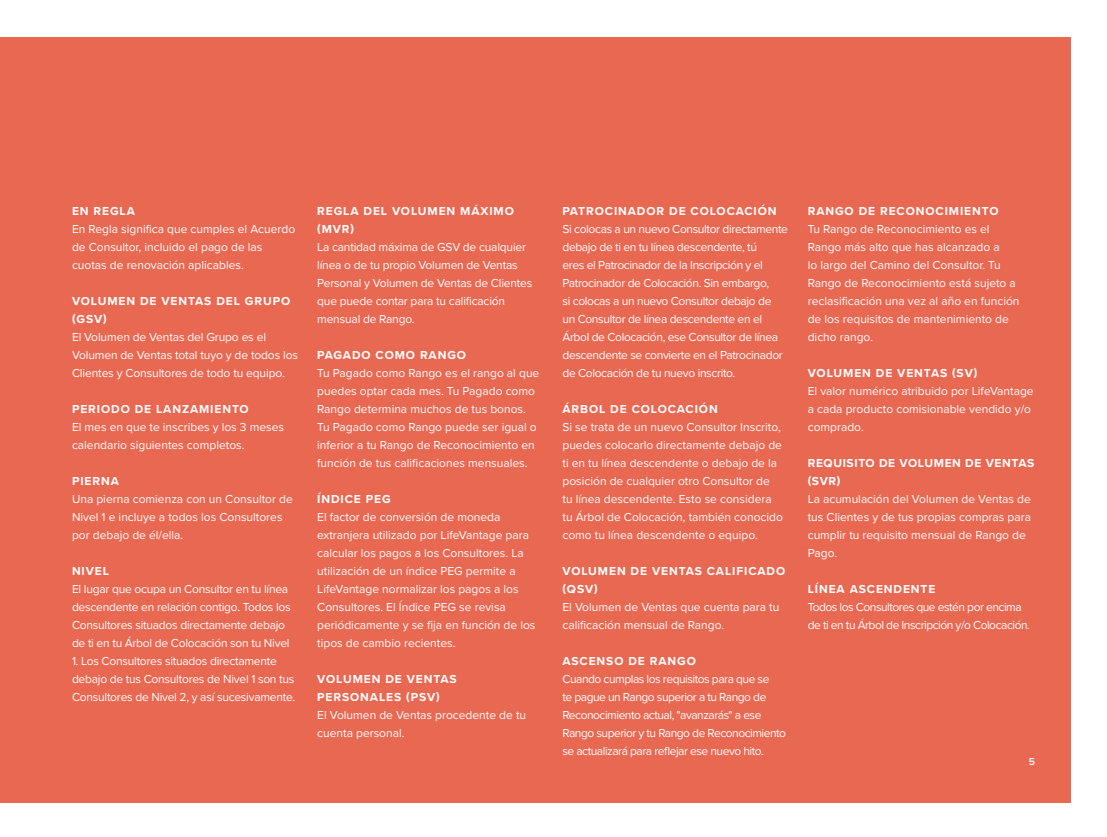
<style>
.page{position:relative;width:1107px;height:837px;background:#fff}
.page>*{position:absolute;margin:0;border:0;box-sizing:border-box;transform-origin:0 0}
.t1{font:12px/18px "Proxima Nova";color:#fff}
.t2{font:12px/18px "Proxima Nova";letter-spacing:-.03em;color:#fff}
.t3{font:700 12px/18px "Proxima Nova";letter-spacing:.075em;color:#fff}
.t4{font:12px/18px "Proxima Nova";letter-spacing:-.02em;color:#fff}
.t5{font:12px/18px "Proxima Nova";letter-spacing:-.04em;color:#fff}
.t6{font:700 12px/18px "Proxima Nova";letter-spacing:.05em;color:#fff}
.t7{font:600 10.5px "Proxima Nova";color:#fff}
</style>
<div class="page">
<div style="left:0;top:37px;width:1071px;height:765px;background:#e96852"></div>
<p class="t3" style="left:72px;top:202px;width:64px">EN REGLA</p>
<p class="t1" style="left:72px;top:220px;width:225px">En Regla significa que cumples el Acuerdo de Consultor, incluido el pago de las cuotas de renovación aplicables.</p>
<p class="t3" style="left:72px;top:292px;width:220px">VOLUMEN DE VENTAS DEL GRUPO (GSV)</p>
<p class="t1" style="left:72px;top:328px;width:228px">El Volumen de Ventas del Grupo es el<br>Volumen de Ventas total tuyo y de todos los<br>Clientes y Consultores de todo tu equipo.</p>
<p class="t3" style="left:72px;top:400px;width:178px">PERIODO DE LANZAMIENTO</p>
<p class="t1" style="left:72px;top:418px;width:214px">El mes en que te inscribes y los 3 meses calendario siguientes completos.</p>
<p class="t3" style="left:72px;top:472px;width:48px">PIERNA</p>
<p class="t1" style="left:72px;top:490px;width:222px">Una pierna comienza con un Consultor de<br>Nivel 1 e incluye a todos los Consultores por debajo de él/ella.</p>
<p class="t3" style="left:72px;top:562px;width:39px">NIVEL</p>
<p class="t4" style="left:72px;top:580px;width:220px">El lugar que ocupa un Consultor en tu línea descendente en relación contigo. Todos los Consultores situados directamente debajo de ti en tu Árbol de Colocación son tu Nivel</p>
<p class="t4" style="left:72px;top:652px;width:225px">1. Los Consultores situados directamente debajo de tus Consultores de Nivel 1 son tus<br>Consultores de Nivel 2, y así sucesivamente.</p>
<p class="t3" style="left:317px;top:202px;width:198px">REGLA DEL VOLUMEN MÁXIMO (MVR)</p>
<p class="t1" style="left:317px;top:238px;width:217px">La cantidad máxima de GSV de cualquier línea o de tu propio Volumen de Ventas Personal y Volumen de Ventas de Clientes que puede contar para tu calificación mensual de Rango.</p>
<p class="t3" style="left:317px;top:346px;width:150px">PAGADO COMO RANGO</p>
<p class="t1" style="left:317px;top:364px;width:224px">Tu Pagado como Rango es el rango al que puedes optar cada mes. Tu Pagado como Rango determina muchos de tus bonos.<br>Tu Pagado como Rango puede ser igual o inferior a tu Rango de Reconocimiento en función de tus calificaciones mensuales.</p>
<p class="t3" style="left:317px;top:490px;width:75px">ÍNDICE PEG</p>
<p class="t1" style="left:317px;top:508px;width:220px">El factor de conversión de moneda extranjera utilizado por LifeVantage para calcular los pagos a los Consultores. La utilización de un índice PEG permite a LifeVantage normalizar los pagos a los Consultores. El Índice PEG se revisa periódicamente y se fija en función de los tipos de cambio recientes.</p>
<p class="t3" style="left:317px;top:670px;width:141px">VOLUMEN DE VENTAS<br>PERSONALES (PSV)</p>
<p class="t1" style="left:317px;top:706px;width:210px">El Volumen de Ventas procedente de tu cuenta personal.</p>
<p class="t3" style="left:562px;top:202px;width:216px">PATROCINADOR DE COLOCACIÓN</p>
<p class="t2" style="left:562px;top:220px;width:227px">Si colocas a un nuevo Consultor directamente debajo de ti en tu línea descendente, tú<br>eres el Patrocinador de la Inscripción y el Patrocinador de Colocación. Sin embargo,<br>si colocas a un nuevo Consultor debajo de<br>un Consultor de línea descendente en el Árbol de Colocación, ese Consultor de línea descendente se convierte en el Patrocinador de Colocación de tu nuevo inscrito.</p>
<p class="t3" style="left:562px;top:400px;width:157px">ÁRBOL DE COLOCACIÓN</p>
<p class="t1" style="left:562px;top:418px;width:222px">Si se trata de un nuevo Consultor Inscrito, puedes colocarlo directamente debajo de ti en tu línea descendente o debajo de la posición de cualquier otro Consultor de tu línea descendente. Esto se considera tu Árbol de Colocación, también conocido como tu línea descendente o equipo.</p>
<p class="t3" style="left:562px;top:562px;width:224px">VOLUMEN DE VENTAS CALIFICADO (QSV)</p>
<p class="t1" style="left:562px;top:598px;width:218px">El Volumen de Ventas que cuenta para tu calificación mensual de Rango.</p>
<p class="t3" style="left:562px;top:652px;width:135px">ASCENSO DE RANGO</p>
<p class="t5" style="left:562px;top:670px;width:225px">Cuando cumplas los requisitos para que se<br>te pague un Rango superior a tu Rango de Reconocimiento actual, "avanzarás" a ese Rango superior y tu Rango de Reconocimiento se actualizará para reflejar ese nuevo hito.</p>
<p class="t3" style="left:808px;top:202px;width:192px">RANGO DE RECONOCIMIENTO</p>
<p class="t1" style="left:808px;top:220px;width:213px">Tu Rango de Reconocimiento es el Rango más alto que has alcanzado a<br>lo largo del Camino del Consultor. Tu Rango de Reconocimiento está sujeto a reclasificación una vez al año en función de los requisitos de mantenimiento de dicho rango.</p>
<p class="t3" style="left:808px;top:364px;width:171px">VOLUMEN DE VENTAS (SV)</p>
<p class="t1" style="left:808px;top:382px;width:227px">El valor numérico atribuido por LifeVantage a cada producto comisionable vendido y/o comprado.</p>
<p class="t6" style="left:808px;top:454px;width:228px">REQUISITO DE VOLUMEN DE VENTAS (SVR)</p>
<p class="t1" style="left:808px;top:490px;width:225px">La acumulación del Volumen de Ventas de tus Clientes y de tus propias compras para cumplir tu requisito mensual de Rango de<br>Pago.</p>
<p class="t3" style="left:808px;top:580px;width:129px">LÍNEA ASCENDENTE</p>
<p class="t5" style="left:808px;top:598px;width:224px">Todos los Consultores que estén por encima de ti en tu Árbol de Inscripción y/o Colocación.</p>
<p class="t7" style="left:1029px;top:754px;width:8px">5</p>
</div>
